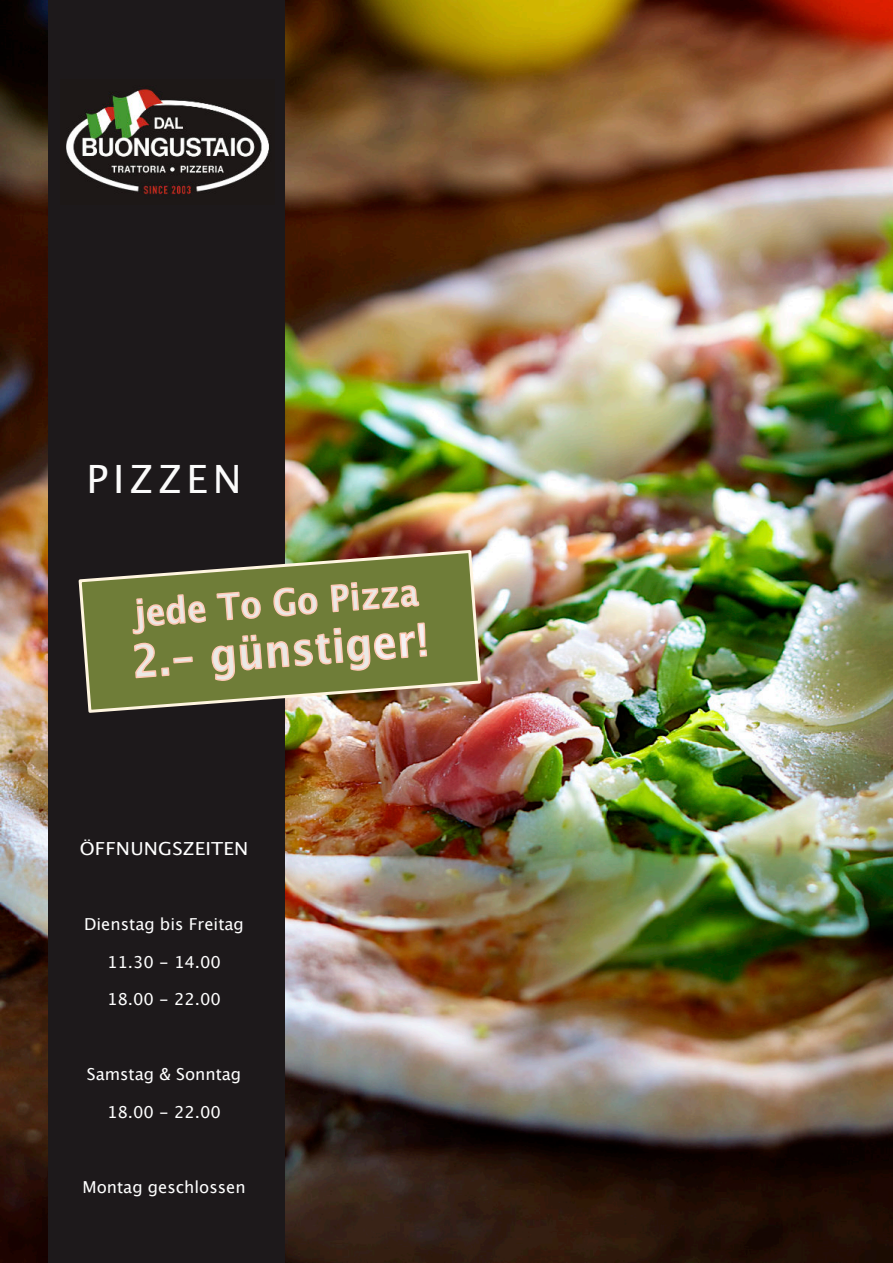
<style>
.page{position:relative;width:893px;height:1263px;background:#fff}
.page>*{position:absolute;margin:0;border:0;box-sizing:border-box;transform-origin:0 0}
.t1{font:39px "Lucida Grande";letter-spacing:.13em;color:#fbfbfb}
.t2{font:18px "Lucida Grande";letter-spacing:.01em;color:#fff;scale:1.07 1}
.t3{font:16.5px "Lucida Grande";color:#fff}
</style>
<div class="page">
<img style="left:0;top:0;width:893px;height:1262px">
<div style="left:48px;top:0;width:237px;height:1262px;background:#1d191b"></div>
<img style="left:66px;top:89px;width:203px;height:105px">
<img style="left:78px;top:548px;width:405px;height:166px">
<svg style="left:132px;top:581px;width:296px;height:100px;background:#92955f"></svg>
<h1 class="t1" style="left:86px;top:462px;width:157px">PIZZEN</h1>
<p class="t2" style="left:80px;top:841px;width:159px">ÖFFNUNGSZEITEN</p>
<p class="t3" style="left:84px;top:917px;width:161px">Dienstag bis Freitag</p>
<p class="t3" style="left:107px;top:954px;width:115px">11.30 - 14.00</p>
<p class="t3" style="left:107px;top:992px;width:115px">18.00 - 22.00</p>
<p class="t3" style="left:87px;top:1067px;width:156px">Samstag &amp; Sonntag</p>
<p class="t3" style="left:107px;top:1104px;width:115px">18.00 - 22.00</p>
<p class="t3" style="left:82px;top:1179px;width:165px">Montag geschlossen</p>
</div>
